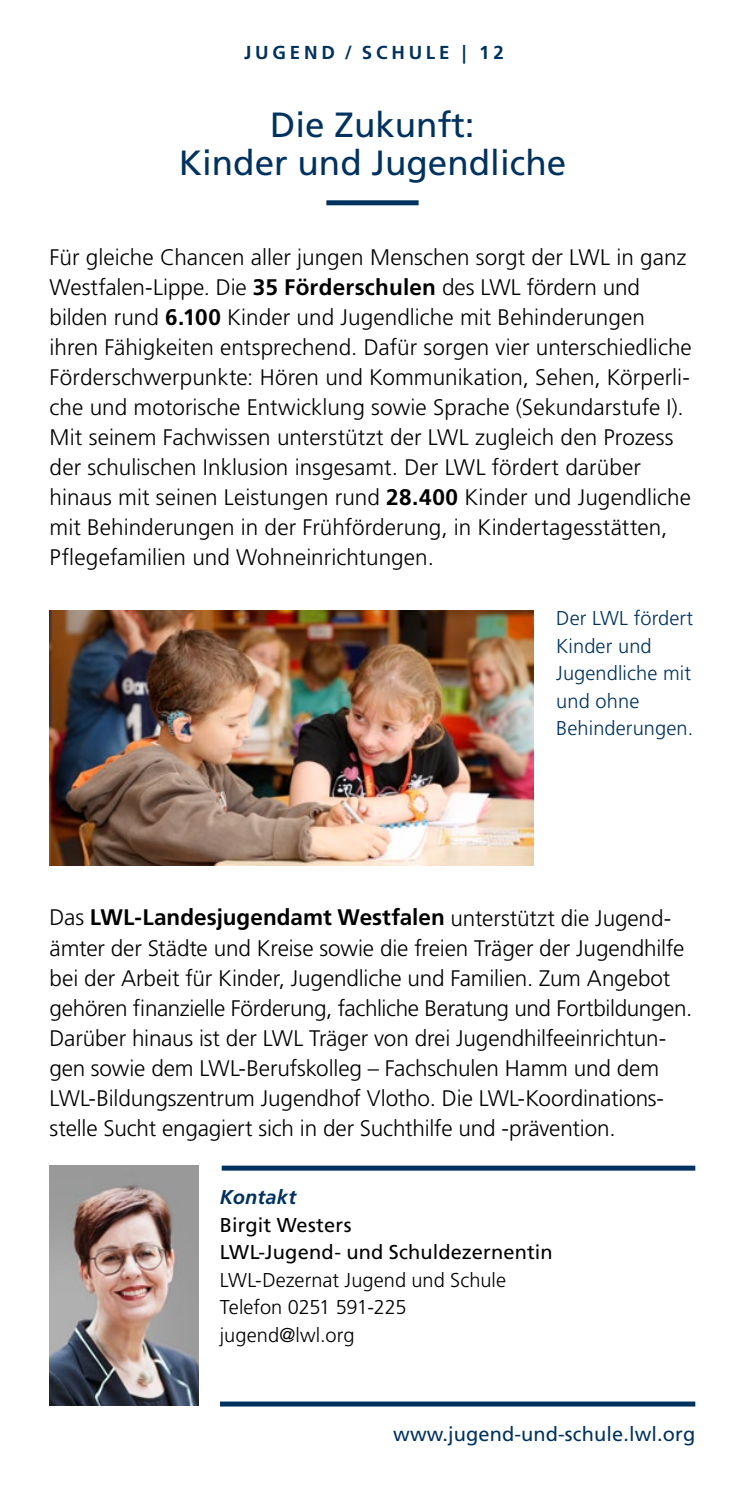
<style>
.page{position:relative;width:745px;height:1489px;background:#fff}
.page>*{position:absolute;margin:0;border:0;box-sizing:border-box;transform-origin:0 0}
.t1{font:35px/37.5px "Frutiger LT Std";color:#00325f;text-align:center}
.t2{font:300 22.5px/30px "Frutiger LT Std";color:#000}
.t3{font:300 20px "Frutiger LT Std";color:#000}
.t4{font:300 20px/27.5px "Frutiger LT Std";letter-spacing:.005em;color:#00325f}
.t5{font:20px/27.5px "Frutiger LT Std";letter-spacing:.005em;color:#000}
.t6{font:20px "Frutiger LT Std";letter-spacing:.005em;color:#00325f}
.t7{font:italic 700 20px "Frutiger LT Std";letter-spacing:.005em;color:#00325f}
.t8{font:700 18.75px "Frutiger LT Std";letter-spacing:.2em;color:#00325f}
.s1{font-weight:700}
</style>
<div class="page">
<div style="left:326px;top:200px;width:92px;height:5px;background:#00325f"></div>
<div style="left:221px;top:1165px;width:473px;height:5px;background:#00325f"></div>
<div style="left:220px;top:1401px;width:474px;height:5px;background:#00325f"></div>
<img style="left:50px;top:610px;width:483px;height:255px">
<img style="left:50px;top:1165px;width:148px;height:240px">
<h1 class="t8" style="left:244px;top:42px;width:207px">JUGEND / SCHULE</h1>
<p class="t8" style="left:462px;top:42px;width:43px">| 12</p>
<h2 class="t1" style="left:179px;top:106px;width:388px">Die Zukunft:<br>Kinder und Jugendliche</h2>
<p class="t2" style="left:50px;top:243px;width:643px">Für gleiche Chancen aller jungen Menschen sorgt der LWL in ganz Westfalen-Lippe. Die <span class="s1">35 Förderschulen</span> des LWL fördern und bilden rund <span class="s1">6.100</span> Kinder und Jugendliche mit Behinderungen ihren Fähigkeiten entsprechend. Dafür sorgen vier unterschiedliche Förderschwerpunkte: Hören und Kommunikation, Sehen, Körperli&shy;che und motorische Entwicklung sowie Sprache (Sekundarstufe I).<br>Mit seinem Fachwissen unterstützt der LWL zugleich den Prozess der schulischen Inklusion insgesamt. Der LWL fördert darüber hinaus mit seinen Leistungen rund <span class="s1">28.400</span> Kinder und Jugendliche mit Behinderungen in der Frühförderung, in Kindertagesstätten, Pflegefamilien und Wohneinrichtungen.</p>
<p class="t4" style="left:556px;top:604px;width:138px">Der LWL fördert<br>Kinder und<br>Jugendliche mit und ohne<br>Behinderungen.</p>
<p class="t2" style="left:50px;top:903px;width:643px">Das <span class="s1">LWL-Landesjugendamt Westfalen</span> unterstützt die Jugend&shy;ämter der Städte und Kreise sowie die freien Träger der Jugendhilfe bei der Arbeit für Kinder, Jugendliche und Familien. Zum Angebot gehören finanzielle Förderung, fachliche Beratung und Fortbildungen.<br>Darüber hinaus ist der LWL Träger von drei Jugendhilfeeinrichtun&shy;gen sowie dem LWL-Berufskolleg – Fachschulen Hamm und dem LWL-Bildungszentrum Jugendhof Vlotho. Die LWL-Koordinations&shy;stelle Sucht engagiert sich in der Suchthilfe und -prävention.</p>
<p class="t7" style="left:220px;top:1185px;width:78px">Kontakt</p>
<p class="t5" style="left:220px;top:1210px;width:334px">Birgit Westers<br>LWL-Jugend- und Schuldezernentin</p>
<p class="t3" style="left:220px;top:1268px;width:287px">LWL-Dezernat Jugend und Schule</p>
<p class="t3" style="left:220px;top:1295px;width:188px">Telefon 0251 591-225</p>
<p class="t3" style="left:220px;top:1323px;width:136px">jugend@lwl.org</p>
<p class="t6" style="left:393px;top:1421px;width:303px">www.jugend-und-schule.lwl.org</p>
</div>
